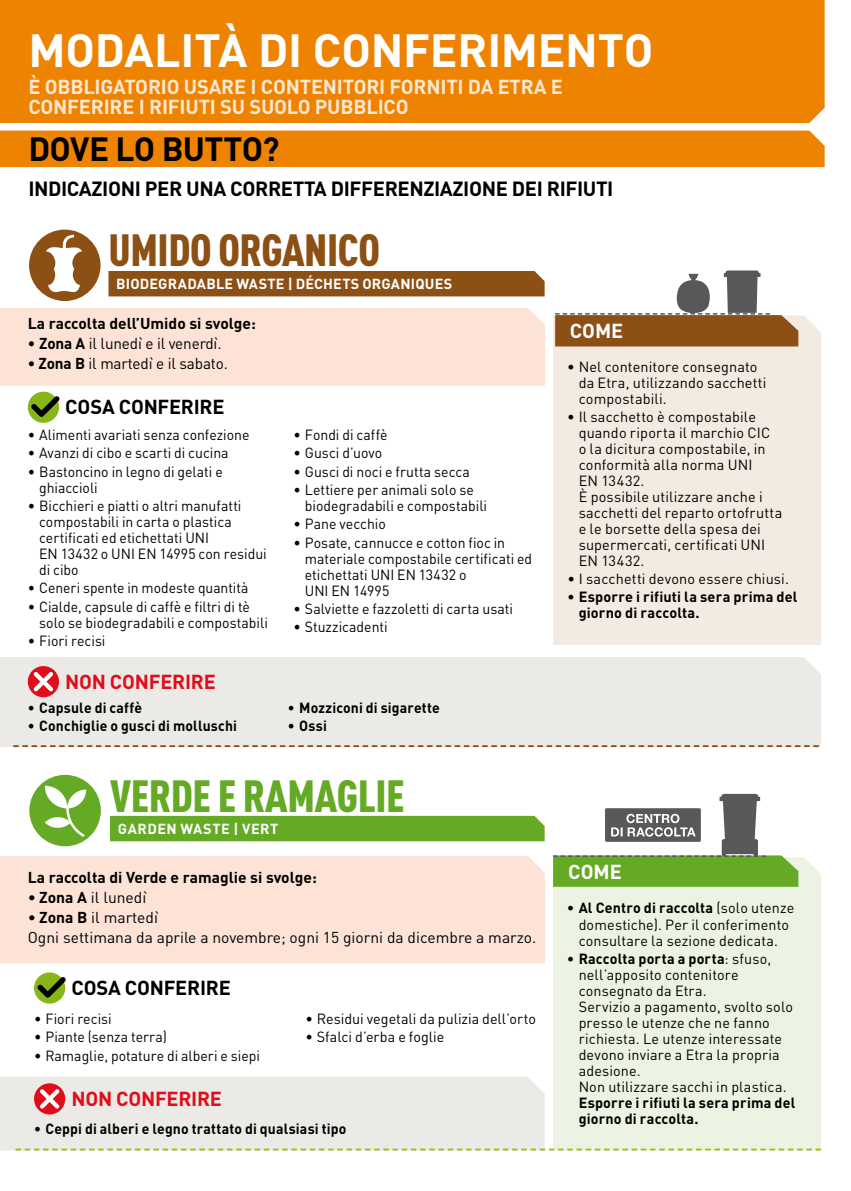
<style>
.page{position:relative;width:851px;height:1191px;background:#fff}
.page>*{position:absolute;margin:0;border:0;box-sizing:border-box;transform-origin:0 0}
.t1{font:700 46px "DIN";letter-spacing:-.005em;color:#fff}
.t2{font:900 44.4px "DIN Cond";letter-spacing:-.01em;color:#64aa25}
.t3{font:900 44.4px "DIN Cond";letter-spacing:-.01em;color:#8c5015}
.t4{font:700 33.2px "DIN";letter-spacing:-.02em;color:#000}
.t5{font:700 20.4px "DIN";letter-spacing:-.02em;color:#000}
.t6{font:700 20px/20px "DIN";letter-spacing:-.01em;color:#fde7d0}
.t7{font:700 20px "DIN";letter-spacing:-.01em;color:#000}
.t8{font:700 20px "DIN";letter-spacing:-.015em;color:#e10d1a}
.t9{font:700 20px "DIN";letter-spacing:-.005em;color:#fff}
.t10{font:15.6px/20px "DIN";color:#000}
.t11{font:700 15.6px "DIN";color:#000}
.t12{font:14.6px/16px "DIN";letter-spacing:.005em;color:#000}
.t13{font:14.6px/16px "DIN";letter-spacing:.005em;color:#000;scale:.96 1}
.t14{font:700 14.6px "DIN";letter-spacing:.01em;color:#000;scale:.96 1}
.t15{font:700 14.6px/16px "DIN";letter-spacing:.01em;color:#000}
.t16{font:14.6px "DIN";letter-spacing:.005em;color:#000;scale:.95 1}
.t17{font:700 14.4px "DIN";letter-spacing:.015em;color:#fff}
.t18{font:700 14.4px "DIN";letter-spacing:.035em;color:#fff}
.s1{font-weight:700}
</style>
<div class="page">
<div style="left:0;top:0;width:824px;height:123px;background:#ee8301"></div>
<div style="left:0;top:131px;width:824px;height:36px;background:#ee8301"></div>
<div style="left:0;top:657px;width:820px;height:90px;background:#ebeae7"></div>
<div style="left:0;top:308px;width:545px;height:78px;background:#fce3d6"></div>
<div style="left:0;top:856px;width:545px;height:107px;background:#fce3d6"></div>
<div style="left:553px;top:315px;width:267px;height:330px;background:#f3eae1"></div>
<div style="left:553px;top:857px;width:267px;height:219px;background:#ecf3e2"></div>
<div style="left:110px;top:816px;width:434px;height:25px;background:#64aa25"></div>
<div style="left:29px;top:775px;width:72px;height:71px;background:#64aa25;border-radius:50%"></div>
<svg style="left:45px;top:785px;width:41px;height:52px"></svg>
<svg style="left:555px;top:270px;width:243px;height:76px"></svg>
<svg style="left:13px;top:745px;width:805px;height:2px;background:#b79675"></svg>
<div style="left:28px;top:392px;width:31px;height:31px;background:#88b618;border-radius:50%"></div>
<svg style="left:31px;top:396px;width:29px;height:21px"></svg>
<div style="left:28px;top:666px;width:31px;height:31px;background:#e10d1a;border-radius:50%"></div>
<svg style="left:33px;top:672px;width:20px;height:19px"></svg>
<svg style="left:553px;top:794px;width:245px;height:92px"></svg>
<div style="left:34px;top:972px;width:31px;height:31px;background:#88b618;border-radius:50%"></div>
<svg style="left:37px;top:976px;width:29px;height:21px"></svg>
<svg style="left:0;top:1076px;width:820px;height:74px;background:#eaeae1"></svg>
<div style="left:108px;top:271px;width:436px;height:25px;background:#8c5015"></div>
<div style="left:29px;top:230px;width:71px;height:71px;background:#8c5015;border-radius:50%"></div>
<svg style="left:46px;top:235px;width:36px;height:57px"></svg>
<h1 class="t1" style="left:28px;top:20px;width:626px">MODALITÀ DI CONFERIMENTO</h1>
<h3 class="t6" style="left:28px;top:76px;width:536px">È OBBLIGATORIO USARE I CONTENITORI FORNITI DA ETRA E<br>CONFERIRE I RIFIUTI SU SUOLO PUBBLICO</h3>
<h3 class="t4" style="left:28px;top:127px;width:253px">DOVE LO BUTTO?</h3>
<h3 class="t5" style="left:28px;top:176px;width:586px">INDICAZIONI PER UNA CORRETTA DIFFERENZIAZIONE DEI RIFIUTI</h3>
<h2 class="t3" style="left:108px;top:222px;width:273px">UMIDO ORGANICO</h2>
<p class="t17" style="left:116px;top:275px;width:337px">BIODEGRADABLE WASTE | DÉCHETS ORGANIQUES</p>
<p class="t11" style="left:28px;top:313px;width:230px">La raccolta dell’Umido si svolge:</p>
<p class="t10" style="left:28px;top:333px;width:195px"><span class="s1">• Zona A</span> il lunedì e il venerdì.</p>
<p class="t10" style="left:28px;top:353px;width:201px"><span class="s1">• Zona B</span> il martedì e il sabato.</p>
<h3 class="t7" style="left:65px;top:394px;width:161px">COSA CONFERIRE</h3>
<p class="t13" style="left:28px;top:426px;width:232px">• Alimenti avariati senza confezione</p>
<p class="t13" style="left:28px;top:445px;width:211px">• Avanzi di cibo e scarti di cucina</p>
<p class="t13" style="left:39px;top:463px;width:193px;text-indent:-11px">• Bastoncino in legno di gelati e ghiaccioli</p>
<p class="t13" style="left:39px;top:497px;width:238px;text-indent:-11px">• Bicchieri e piatti o altri manufatti compostabili in carta o plastica certificati ed etichettati UNI<br>EN 13432 o UNI EN 14995 con residui di cibo</p>
<p class="t16" style="left:28px;top:579px;width:234px">• Ceneri spente in modeste quantità</p>
<p class="t13" style="left:39px;top:598px;width:240px;text-indent:-11px">• Cialde, capsule di caffè e filtri di tè solo se biodegradabili e compostabili</p>
<p class="t13" style="left:28px;top:632px;width:82px">• Fiori recisi</p>
<h3 class="t8" style="left:65px;top:668px;width:152px">NON CONFERIRE</h3>
<p class="t14" style="left:28px;top:698px;width:120px">• Capsule di caffè</p>
<p class="t14" style="left:28px;top:716px;width:219px">• Conchiglie o gusci di molluschi</p>
<p class="t13" style="left:293px;top:426px;width:99px">• Fondi di caffè</p>
<p class="t13" style="left:293px;top:445px;width:94px">• Gusci d’uovo</p>
<p class="t13" style="left:293px;top:463px;width:185px">• Gusci di noci e frutta secca</p>
<p class="t13" style="left:305px;top:481px;width:191px;text-indent:-11px">• Lettiere per animali solo se biodegradabili e compostabili</p>
<p class="t13" style="left:293px;top:516px;width:98px">• Pane vecchio</p>
<p class="t13" style="left:305px;top:534px;width:238px;text-indent:-11px">• Posate, cannucce e cotton fioc in materiale compostabile certificati ed etichettati UNI EN 13432 o<br>UNI EN 14995</p>
<p class="t13" style="left:293px;top:600px;width:230px">• Salviette e fazzoletti di carta usati</p>
<p class="t13" style="left:293px;top:618px;width:99px">• Stuzzicadenti</p>
<p class="t14" style="left:288px;top:698px;width:160px">• Mozziconi di sigarette</p>
<p class="t14" style="left:288px;top:716px;width:42px">• Ossi</p>
<h2 class="t2" style="left:110px;top:768px;width:296px">VERDE E RAMAGLIE</h2>
<p class="t18" style="left:118px;top:819px;width:162px">GARDEN WASTE | VERT</p>
<p class="t11" style="left:28px;top:867px;width:290px">La raccolta di Verde e ramaglie si svolge:</p>
<p class="t10" style="left:28px;top:887px;width:120px">• <span class="s1">Zona A</span> il lunedì</p>
<p class="t10" style="left:28px;top:907px;width:510px">• <span class="s1">Zona B</span> il martedì<br>Ogni settimana da aprile a novembre; ogni 15 giorni da dicembre a marzo.</p>
<h3 class="t7" style="left:71px;top:974px;width:161px">COSA CONFERIRE</h3>
<p class="t13" style="left:34px;top:1010px;width:82px">• Fiori recisi</p>
<p class="t13" style="left:34px;top:1028px;width:140px">• Piante (senza terra)</p>
<p class="t13" style="left:34px;top:1047px;width:237px">• Ramaglie, potature di alberi e siepi</p>
<h3 class="t8" style="left:71px;top:1085px;width:152px">NON CONFERIRE</h3>
<p class="t12" style="left:305px;top:1010px;width:232px">• Residui vegetali da pulizia dell’orto</p>
<p class="t12" style="left:305px;top:1028px;width:140px">• Sfalci d’erba e foglie</p>
<p class="t14" style="left:34px;top:1119px;width:327px">• Ceppi di alberi e legno trattato di qualsiasi tipo</p>
<h3 class="t9" style="left:569px;top:318px;width:55px">COME</h3>
<p class="t12" style="left:578px;top:358px;width:189px;text-indent:-11px">• Nel contenitore consegnato da Etra, utilizzando sacchetti compostabili.</p>
<p class="t12" style="left:578px;top:408px;width:205px;text-indent:-11px">• Il sacchetto è compostabile quando riporta il marchio CIC<br>o la dicitura compostabile, in conformità alla norma UNI<br>EN 13432.<br>È possibile utilizzare anche i sacchetti del reparto ortofrutta e le borsette della spesa dei supermercati, certificati UNI<br>EN 13432.</p>
<p class="t12" style="left:567px;top:570px;width:223px">• I sacchetti devono essere chiusi.</p>
<p class="t15" style="left:578px;top:588px;width:220px;text-indent:-11px">• Esporre i rifiuti la sera prima del giorno di raccolta.</p>
<h3 class="t9" style="left:568px;top:858px;width:55px">COME</h3>
<p class="t12" style="left:567px;top:900px;width:228px;text-align:center"><span class="s1">• Al Centro di raccolta</span> (solo utenze domestiche). Per il conferimento consultare la sezione dedicata.</p>
<p class="t12" style="left:578px;top:950px;width:216px;text-indent:-11px"><span class="s1">• Raccolta porta a porta</span>: sfuso, nell’apposito contenitore consegnato da Etra.<br>Servizio a pagamento, svolto solo presso le utenze che ne fanno richiesta. Le utenze interessate devono inviare a Etra la propria adesione.<br>Non utilizzare sacchi in plastica.</p>
<p class="t15" style="left:578px;top:1094px;width:218px">Esporre i rifiuti la sera prima del giorno di raccolta.</p>
</div>
